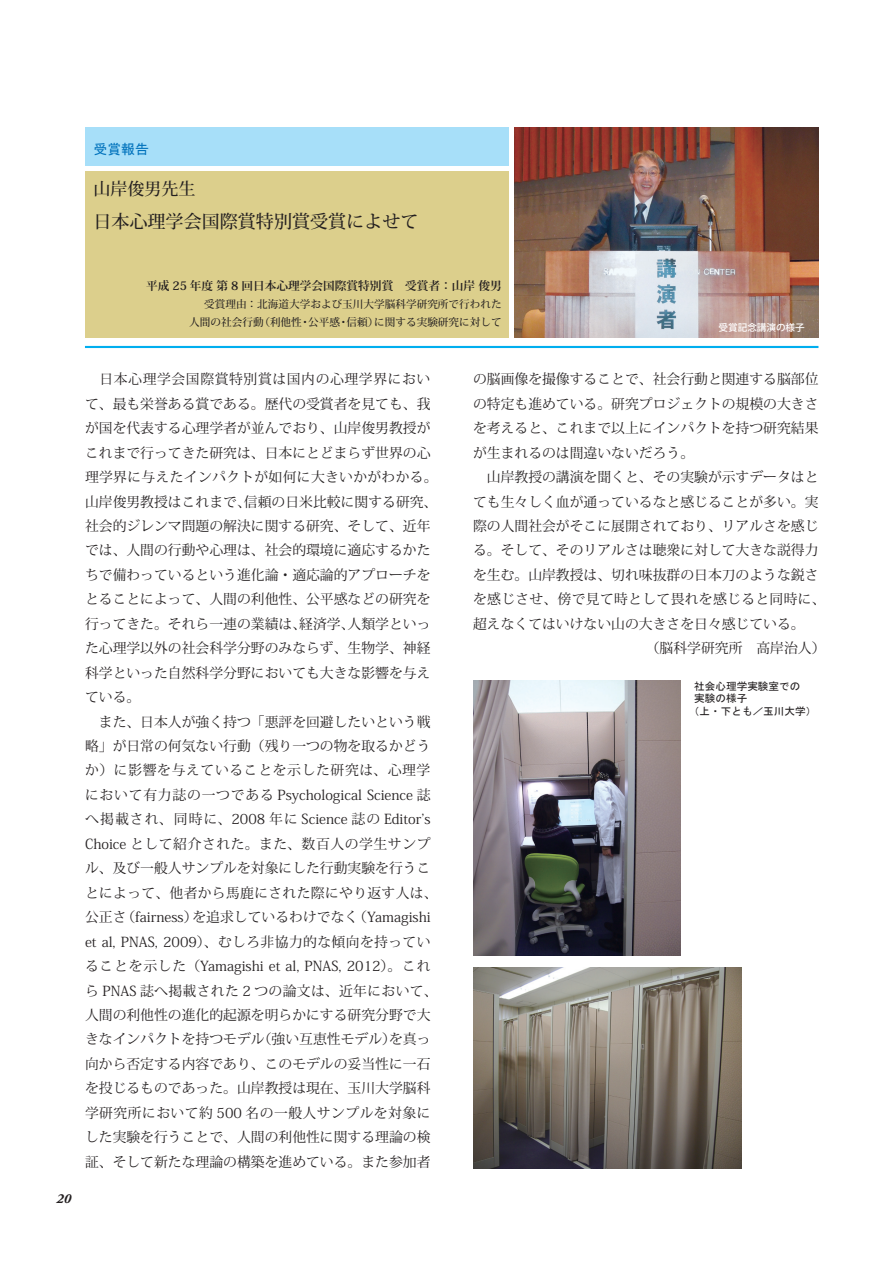
<style>
.page{position:relative;width:893px;height:1263px;background:#fff}
.page>*{position:absolute;margin:0;border:0;box-sizing:border-box;transform-origin:0 0}
.t1{font:500 18px "Koz Min Pro";color:#231f20}
.t2{font:500 16.95px "Koz Min Pro";color:#231f20}
.t3{font:13.8px/24.5px "Koz Min Pro";color:#231f20}
.t4{font:13.8px "MS Gothic";color:#0072bc}
.t5{font:italic 700 13.8px "Adobe Garamond Pro";color:#231f20}
.t6{font:700 11.7px "Koz Min Pro";color:#231f20}
.t7{font:500 10.65px "Koz Min Pro";color:#231f20}
.書式なし{font:10.65px "MS Gothic";color:#231f20}
.t8{font:500 9.6px "Koz Go Pro";color:#fff}
</style>
<div class="page">
<img style="left:514px;top:128px;width:305px;height:209px">
<div style="left:85px;top:128px;width:424px;height:38px;background:#a7dff9"></div>
<div style="left:85px;top:171px;width:424px;height:166px;background:#dccf8c"></div>
<hr style="left:85px;top:346px;width:733px;height:2px;background:#00aeef">
<img style="left:473px;top:967px;width:268px;height:201px">
<img style="left:473px;top:680px;width:208px;height:275px">
<p class="t4" style="left:94px;top:142px;width:57px">受賞報告</p>
<p class="t2" style="left:93px;top:176px;width:104px">山岸俊男先生</p>
<p class="t1" style="left:93px;top:208px;width:327px">日本心理学会国際賞特別賞受賞によせて</p>
<p class="t6" style="left:146px;top:277px;width:357px">平成 25 年度 第 8 回日本心理学会国際賞特別賞　受賞者：山岸 俊男</p>
<p class="t7" style="left:204px;top:296px;width:299px">受賞理由：北海道大学および玉川大学脳科学研究所で行われた</p>
<p class="t7" style="left:189px;top:314px;width:314px">人間の社会行動（利他性・公平感・信頼）に関する実験研究に対して</p>
<p class="t8" style="left:719px;top:321px;width:88px">受賞記念講演の様子</p>
<p class="t5" style="left:57px;top:1191px;width:16px">20</p>
<p class="t3" style="left:85px;top:366px;width:354px">　日本心理学会国際賞特別賞は国内の心理学界において、最も栄誉ある賞である。歴代の受賞者を見ても、我が国を代表する心理学者が並んでおり、山岸俊男教授がこれまで行ってきた研究は、日本にとどまらず世界の心理学界に与えたインパクトが如何に大きいかがわかる。山岸俊男教授はこれまで、信頼の日米比較に関する研究、社会的ジレンマ問題の解決に関する研究、そして、近年では、人間の行動や心理は、社会的環境に適応するかたちで備わっているという進化論・適応論的アプローチをとることによって、人間の利他性、公平感などの研究を行ってきた。それら一連の業績は、経済学、人類学といった心理学以外の社会科学分野のみならず、生物学、神経科学といった自然科学分野においても大きな影響を与えている。</p>
<p class="t3" style="left:85px;top:709px;width:354px">　また、日本人が強く持つ「悪評を回避したいという戦略」が日常の何気ない行動（残り一つの物を取るかどうか）に影響を与えていることを示した研究は、心理学において有力誌の一つである Psychological Science 誌へ掲載され、同時に、2008 年に Science 誌の Editor’s<br>Choice として紹介された。また、数百人の学生サンプル、及び一般人サンプルを対象にした行動実験を行うことによって、他者から馬鹿にされた際にやり返す人は、公正さ（fairness）を追求しているわけでなく（Yamagishi et al, PNAS, 2009）、むしろ非協力的な傾向を持っていることを示した（Yamagishi et al, PNAS, 2012）。これら PNAS 誌へ掲載された 2 つの論文は、近年において、人間の利他性の進化的起源を明らかにする研究分野で大きなインパクトを持つモデル（強い互恵性モデル）を真っ向から否定する内容であり、このモデルの妥当性に一石を投じるものであった。山岸教授は現在、玉川大学脳科学研究所において約 500 名の一般人サンプルを対象にした実験を行うことで、人間の利他性に関する理論の検証、そして新たな理論の構築を進めている。また参加者</p>
<p class="t3" style="left:473px;top:366px;width:347px;text-align:justify">の脳画像を撮像することで、社会行動と関連する脳部位の特定も進めている。研究プロジェクトの規模の大きさを考えると、これまで以上にインパクトを持つ研究結果が生まれるのは間違いないだろう。</p>
<p class="t3" style="left:473px;top:464px;width:354px">　山岸教授の講演を聞くと、その実験が示すデータはとても生々しく血が通っているなと感じることが多い。実際の人間社会がそこに展開されており、リアルさを感じる。そして、そのリアルさは聴衆に対して大きな説得力を生む。山岸教授は、切れ味抜群の日本刀のような鋭さを感じさせ、傍で見て時として畏れを感じると同時に、超えなくてはいけない山の大きさを日々感じている。</p>
<p class="書式なし" style="left:694px;top:680px;width:108px">社会心理学実験室での</p>
<p class="書式なし" style="left:694px;top:693px;width:55px">実験の様子</p>
<p class="書式なし" style="left:689px;top:706px;width:129px">（上・下とも／玉川大学）</p>
</div>
